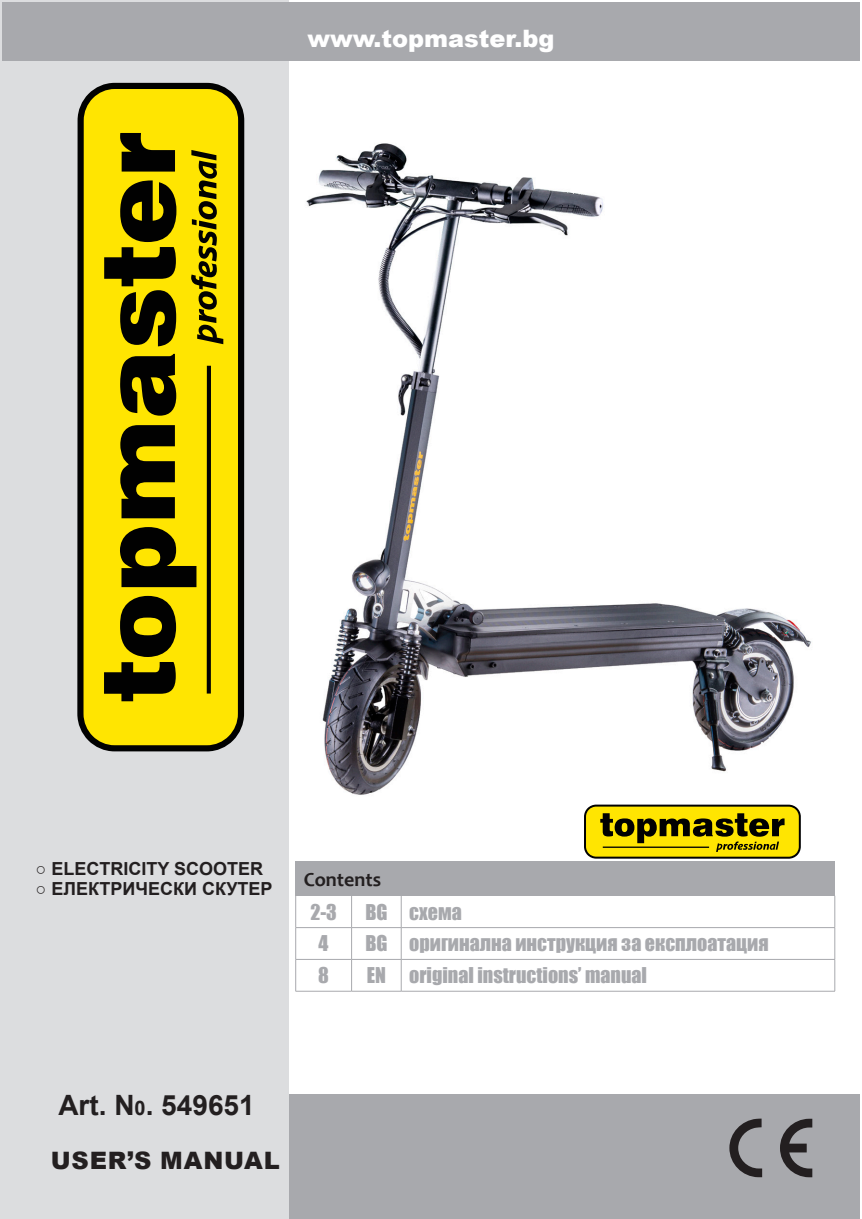
<style>
.page{position:relative;width:862px;height:1219px;background:#fff}
.page>*{position:absolute;margin:0;border:0;box-sizing:border-box;transform-origin:0 0}
.SUB_1{font:700 28px "Arial";color:#231f20}
.Body_Text_2{font:900 24px "Arial";color:#fff}
.t1{font:900 24px "Arial";letter-spacing:.035em;color:#231f20}
.t2{font:20px "Impact";color:#a8a9ad}
.t3{font:700 20px "Candara";color:#231f20}
.SUB_1-2{font:700 18px "Arial";color:#231f20}
.s1{font-size:20px}
</style>
<div class="page">
<div style="left:2px;top:1094px;width:858px;height:125px;background:#a8a9ad"></div>
<div style="left:1px;top:0;width:288px;height:1218px;background:#dcdddf"></div>
<div style="left:2px;top:2px;width:858px;height:59px;background:#a8a9ad"></div>
<svg style="left:729px;top:1119px;width:33px;height:58px"></svg>
<svg style="left:780px;top:1119px;width:32px;height:58px"></svg>
<div style="left:296px;top:862px;width:539px;height:34px;background:#a8a9ad"></div>
<hr style="left:834px;top:896px;width:1px;height:31px;background:#a8a9ad">
<hr style="left:351px;top:927px;width:50px;height:1px;background:#a8a9ad">
<hr style="left:401px;top:927px;width:434px;height:1px;background:#a8a9ad">
<hr style="left:834px;top:928px;width:1px;height:31px;background:#a8a9ad">
<hr style="left:295px;top:960px;width:1px;height:31px;background:#a8a9ad">
<hr style="left:351px;top:959px;width:50px;height:1px;background:#a8a9ad">
<hr style="left:351px;top:960px;width:1px;height:31px;background:#a8a9ad">
<hr style="left:401px;top:959px;width:434px;height:1px;background:#a8a9ad">
<hr style="left:401px;top:960px;width:1px;height:31px;background:#a8a9ad">
<hr style="left:834px;top:960px;width:1px;height:31px;background:#a8a9ad">
<hr style="left:295px;top:991px;width:56px;height:1px;background:#a8a9ad">
<hr style="left:351px;top:991px;width:50px;height:1px;background:#a8a9ad">
<hr style="left:401px;top:991px;width:434px;height:1px;background:#a8a9ad">
<hr style="left:295px;top:896px;width:1px;height:31px;background:#a8a9ad">
<hr style="left:351px;top:896px;width:1px;height:31px;background:#a8a9ad">
<hr style="left:401px;top:896px;width:1px;height:31px;background:#a8a9ad">
<hr style="left:295px;top:927px;width:56px;height:1px;background:#a8a9ad">
<hr style="left:295px;top:928px;width:1px;height:31px;background:#a8a9ad">
<hr style="left:351px;top:928px;width:1px;height:31px;background:#a8a9ad">
<hr style="left:401px;top:928px;width:1px;height:31px;background:#a8a9ad">
<hr style="left:295px;top:959px;width:56px;height:1px;background:#a8a9ad">
<svg style="left:77px;top:83px;width:167px;height:668px;fill:#ffe501"></svg>
<svg style="left:104px;top:133px;width:92px;height:568px;fill:#ffe501"></svg>
<svg style="left:191px;top:150px;width:32px;height:194px"></svg>
<svg style="left:207px;top:366px;width:4px;height:328px"></svg>
<svg style="left:584px;top:805px;width:217px;height:54px"></svg>
<img style="left:306px;top:143px;width:506px;height:652px">
<p class="Body_Text_2" style="left:308px;top:21px;width:248px">www.topmaster.bg</p>
<p class="SUB_1-2" style="left:35px;top:856px;width:229px">○ ELECTRICITY SCOOTER</p>
<p class="SUB_1-2" style="left:35px;top:876px;width:239px">○ ЕЛЕКТРИЧЕСКИ СКУТЕР</p>
<p class="t3" style="left:304px;top:867px;width:79px">Contents</p>
<p class="t2" style="left:310px;top:896px;width:28px">2-3</p>
<p class="t2" style="left:365px;top:896px;width:24px">BG</p>
<p class="t2" style="left:409px;top:896px;width:54px">схема</p>
<p class="t2" style="left:319px;top:928px;width:11px">4</p>
<p class="t2" style="left:365px;top:928px;width:24px">BG</p>
<p class="t2" style="left:409px;top:928px;width:361px">оригинална инструкция за експлоатация</p>
<p class="t2" style="left:318px;top:960px;width:12px">8</p>
<p class="t2" style="left:367px;top:960px;width:21px">EN</p>
<p class="t2" style="left:409px;top:960px;width:239px">original instructions’ manual</p>
<p class="SUB_1" style="left:58px;top:1085px;width:198px">Art. N<span class="s1">0</span>. 549651</p>
<p class="t1" style="left:51px;top:1143px;width:230px">USER’S MANUAL</p>
</div>
